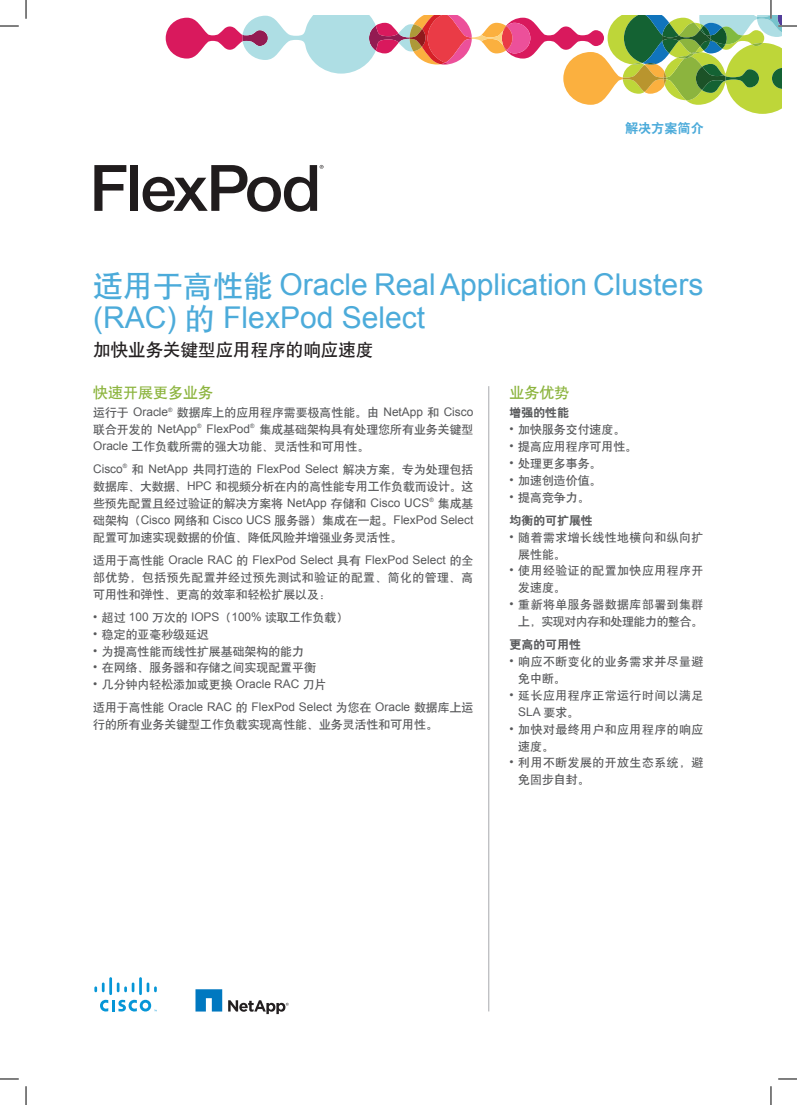
<style>
.page{position:relative;width:797px;height:1105px;background:#fff}
.page>*{position:absolute;margin:0;border:0;box-sizing:border-box;transform-origin:0 0}
.t1{font:30px/32.5px "Arial";color:#4cabda}
.Subtitle{font:17.5px "H Yb 1 gj";color:#231f20}
.Head1{font:15px "H Yb 1 gj";color:#8cb43e}
.t2{font:13.12px "H Yb 2 gj";color:#4cabda}
.Body_Copy{font:11.88px/16.9px "H Yb 1 gj";color:#57585a;text-align:justify}
.Body_Copy-2{font:11.88px/16.9px "H Yb 1 gj";letter-spacing:.04em;color:#57585a}
.Body_Copy-3{font:11.88px "H Yb 2 gj";color:#57585a}
.s1{font-family:"H Yb 1 gj"}
.s2{font-family:"Arial"}
</style>
<div class="page">
<svg style="left:94px;top:165px;width:32px;height:46px"></svg>
<div style="left:130px;top:165px;width:8px;height:46px;background:#201c1d"></div>
<svg style="left:142px;top:165px;width:181px;height:47px"></svg>
<hr style="left:488px;top:386px;width:1px;height:625px;background:#a8a9ad">
<svg style="left:94px;top:982px;width:10px;height:10px"></svg>
<hr style="left:109px;top:977px;width:3px;height:17px;background:#0696d7">
<svg style="left:117px;top:982px;width:17px;height:10px"></svg>
<hr style="left:139px;top:977px;width:3px;height:17px;background:#0696d7">
<svg style="left:146px;top:982px;width:11px;height:10px"></svg>
<svg style="left:100px;top:999px;width:57px;height:12px"></svg>
<svg style="left:195px;top:989px;width:27px;height:22px"></svg>
<svg style="left:228px;top:1000px;width:60px;height:14px"></svg>
<svg style="left:0;top:25px;width:19px;height:2px"></svg>
<svg style="left:0;top:1078px;width:19px;height:1px"></svg>
<svg style="left:778px;top:1078px;width:18px;height:1px"></svg>
<svg style="left:25px;top:0;width:2px;height:19px"></svg>
<svg style="left:25px;top:1086px;width:2px;height:18px"></svg>
<svg style="left:166px;top:0;width:630px;height:114px"></svg>
<svg style="left:770px;top:1086px;width:1px;height:18px"></svg>
<p class="t2" style="left:624px;top:121px;width:80px">解决方案简介</p>
<p class="t1" style="left:93px;top:268px;width:611px"><span class="s1">适用于高性能</span> Oracle Real Application Clusters (RAC) <span class="s1">的</span> FlexPod Select</p>
<p class="Subtitle" style="left:93px;top:341px;width:282px">加快业务关键型应用程序的响应速度</p>
<p class="Head1" style="left:93px;top:385px;width:122px">快速开展更多业务</p>
<p class="Body_Copy" style="left:93px;top:404px;width:381px">运行于 <span class="s2">Oracle</span><sup>®</sup> 数据库上的应用程序需要极高性能。由 <span class="s2">NetApp</span> 和 <span class="s2">Cisco</span>联合开发的 <span class="s2">NetApp</span><sup>®</sup> <span class="s2">FlexPod</span><sup>®</sup> 集成基础架构具有处理您所有业务关键型<span class="s2">Oracle</span> 工作负载所需的强大功能、灵活性和可用性。</p>
<p class="Body_Copy" style="left:93px;top:461px;width:381px"><span class="s2">Cisco</span><sup>®</sup> 和 <span class="s2">NetApp</span> 共同打造的 <span class="s2">FlexPod Select</span> 解决方案，专为处理包括数据库、大数据、<span class="s2">HPC</span> 和视频分析在内的高性能专用工作负载而设计。这些预先配置且经过验证的解决方案将 <span class="s2">NetApp</span> 存储和 <span class="s2">Cisco UCS</span><sup>®</sup> 集成基础架构（<span class="s2">Cisco</span> 网络和 <span class="s2">Cisco UCS</span> 服务器）集成在一起。<span class="s2">FlexPod Select</span>配置可加速实现数据的价值、降低风险并增强业务灵活性。</p>
<p class="Body_Copy" style="left:93px;top:552px;width:381px">适用于高性能 <span class="s2">Oracle RAC</span> 的 <span class="s2">FlexPod Select</span> 具有 <span class="s2">FlexPod Select</span> 的全部优势，包括预先配置并经过预先测试和验证的配置、简化的管理、高可用性和弹性、更高的效率和轻松扩展以及：</p>
<p class="Body_Copy" style="left:93px;top:608px;width:256px"><span class="s2">•</span> 超过 <span class="s2">100</span> 万次的 <span class="s2">IOPS</span>（<span class="s2">100%</span> 读取工作负载）</p>
<p class="Body_Copy" style="left:93px;top:625px;width:117px"><span class="s2">•</span> 稳定的亚毫秒级延迟</p>
<p class="Body_Copy" style="left:93px;top:642px;width:212px"><span class="s2">•</span> 为提高性能而线性扩展基础架构的能力</p>
<p class="Body_Copy" style="left:93px;top:659px;width:224px"><span class="s2">•</span> 在网络、服务器和存储之间实现配置平衡</p>
<p class="Body_Copy" style="left:93px;top:676px;width:235px"><span class="s2">•</span> 几分钟内轻松添加或更换 <span class="s2">Oracle RAC</span> 刀片</p>
<p class="Body_Copy" style="left:93px;top:699px;width:381px">适用于高性能 <span class="s2">Oracle RAC</span> 的 <span class="s2">FlexPod Select</span> 为您在 <span class="s2">Oracle</span> 数据库上运行的所有业务关键型工作负载实现高性能、业务灵活性和可用性。</p>
<p class="Head1" style="left:509px;top:385px;width:61px">业务优势</p>
<p class="Body_Copy-3" style="left:509px;top:407px;width:61px">增强的性能</p>
<p class="Body_Copy" style="left:509px;top:421px;width:117px"><span class="s2">•</span> 加快服务交付速度。</p>
<p class="Body_Copy" style="left:509px;top:438px;width:129px"><span class="s2">•</span> 提高应用程序可用性。</p>
<p class="Body_Copy" style="left:509px;top:455px;width:93px"><span class="s2">•</span> 处理更多事务。</p>
<p class="Body_Copy" style="left:509px;top:472px;width:93px"><span class="s2">•</span> 加速创造价值。</p>
<p class="Body_Copy" style="left:509px;top:488px;width:81px"><span class="s2">•</span> 提高竞争力。</p>
<p class="Body_Copy-3" style="left:509px;top:514px;width:85px">均衡的可扩展性</p>
<p class="Body_Copy-2" style="left:518px;top:528px;width:186px;text-indent:-9px"><span class="s2">•</span> 随着需求增长线性地横向和纵向扩展性能。</p>
<p class="Body_Copy-2" style="left:518px;top:562px;width:186px;text-indent:-9px"><span class="s2">•</span> 使用经验证的配置加快应用程序开发速度。</p>
<p class="Body_Copy-2" style="left:509px;top:596px;width:195px;text-align:right"><span class="s2">•</span> 重新将单服务器数据库部署到集群上，实现对内存和处理能力的整合。</p>
<p class="Body_Copy-3" style="left:509px;top:638px;width:73px">更高的可用性</p>
<p class="Body_Copy-2" style="left:518px;top:653px;width:186px;text-indent:-9px"><span class="s2">•</span> 响应不断变化的业务需求并尽量避免中断。</p>
<p class="Body_Copy-2" style="left:518px;top:687px;width:186px;text-indent:-9px"><span class="s2">•</span> 延长应用程序正常运行时间以满足<br><span class="s2">SLA</span> 要求。</p>
<p class="Body_Copy-2" style="left:518px;top:720px;width:186px;text-indent:-9px"><span class="s2">•</span> 加快对最终用户和应用程序的响应速度。</p>
<p class="Body_Copy-2" style="left:518px;top:754px;width:186px;text-indent:-9px"><span class="s2">•</span> 利用不断发展的开放生态系统，避免固步自封。</p>
</div>
